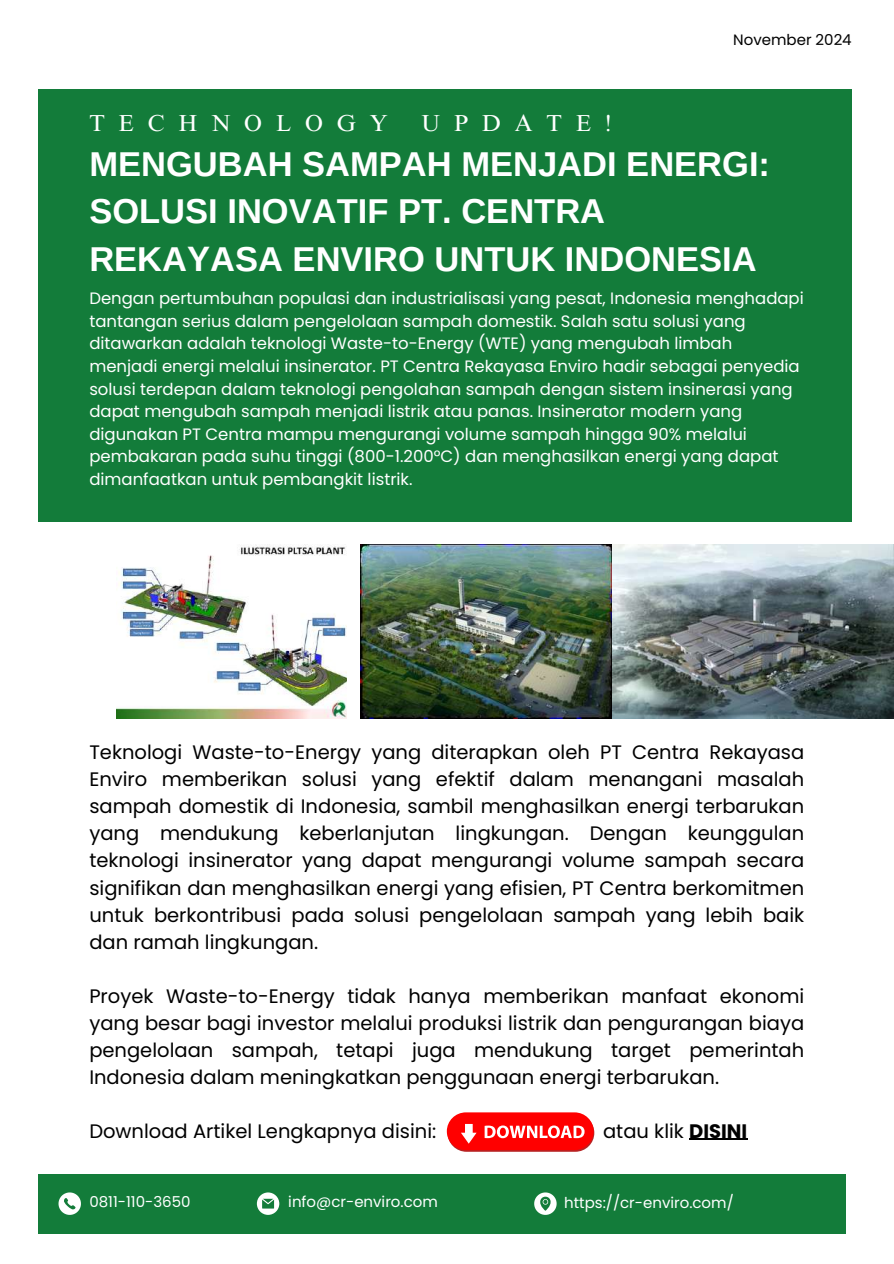
<style>
.page{position:relative;width:894px;height:1264px;background:#fff}
.page>*{position:absolute;margin:0;border:0;box-sizing:border-box;transform-origin:0 0}
.t1{font:700 34.5px/47.2px "Arimo";color:#fff}
.t2{font:23.1px "Times NRMT Pro";letter-spacing:.595em;color:#fff}
.t3{font:19.5px/27px "Poppins";color:#000;text-align:justify}
.t4{font:16.5px/22.5px "Poppins";color:#fff}
.t5{font:15px "Poppins";color:#fff}
.t6{font:15px "Poppins";color:#000}
.s1{font-weight:700}
</style>
<div class="page">
<div style="left:38px;top:89px;width:813px;height:432px;background:#137c3a"></div>
<hr style="left:689px;top:1138px;width:58px;height:1px;background:#000">
<div style="left:38px;top:1174px;width:807px;height:59px;background:#137c3a"></div>
<svg style="left:58px;top:1192px;width:23px;height:22px"></svg>
<svg style="left:257px;top:1192px;width:22px;height:22px"></svg>
<svg style="left:534px;top:1192px;width:22px;height:22px"></svg>
<svg style="left:447px;top:1114px;width:147px;height:37px"></svg>
<div style="left:446px;top:1112px;width:147px;height:38px;background:#f00;border-radius:19px"></div>
<svg style="left:484px;top:1125px;width:100px;height:13px"></svg>
<svg style="left:461px;top:1123px;width:15px;height:20px"></svg>
<img style="left:116px;top:544px;width:231px;height:174px">
<img style="left:361px;top:544px;width:532px;height:174px">
<p class="t6" style="left:733px;top:29px;width:120px">November 2024</p>
<p class="t2" style="left:89px;top:114px;width:300px">TECHNOLOGY</p>
<p class="t2" style="left:421px;top:114px;width:192px">UPDATE!</p>
<h1 class="t1" style="left:89px;top:140px;width:682px">MENGUBAH SAMPAH MENJADI ENERGI:<br>SOLUSI INOVATIF PT. CENTRA<br>REKAYASA ENVIRO UNTUK INDONESIA</h1>
<p class="t4" style="left:89px;top:287px;width:715px">Dengan pertumbuhan populasi dan industrialisasi yang pesat, Indonesia menghadapi tantangan serius dalam pengelolaan sampah domestik. Salah satu solusi yang ditawarkan adalah teknologi Waste-to-Energy (WTE) yang mengubah limbah menjadi energi melalui insinerator. PT Centra Rekayasa Enviro hadir sebagai penyedia solusi terdepan dalam teknologi pengolahan sampah dengan sistem insinerasi yang dapat mengubah sampah menjadi listrik atau panas. Insinerator modern yang digunakan PT Centra mampu mengurangi volume sampah hingga 90% melalui pembakaran pada suhu tinggi (800-1.200°C) dan menghasilkan energi yang dapat dimanfaatkan untuk pembangkit listrik.</p>
<p class="t3" style="left:89px;top:739px;width:716px">Teknologi Waste-to-Energy yang diterapkan oleh PT Centra Rekayasa Enviro memberikan solusi yang efektif dalam menangani masalah sampah domestik di Indonesia, sambil menghasilkan energi terbarukan yang mendukung keberlanjutan lingkungan. Dengan keunggulan teknologi insinerator yang dapat mengurangi volume sampah secara signifikan dan menghasilkan energi yang efisien, PT Centra berkomitmen untuk berkontribusi pada solusi pengelolaan sampah yang lebih baik dan ramah lingkungan.</p>
<p class="t3" style="left:89px;top:982px;width:716px">Proyek Waste-to-Energy tidak hanya memberikan manfaat ekonomi yang besar bagi investor melalui produksi listrik dan pengurangan biaya pengelolaan sampah, tetapi juga mendukung target pemerintah Indonesia dalam meningkatkan penggunaan energi terbarukan.</p>
<p class="t3" style="left:89px;top:1117px;width:348px">Download Artikel Lengkapnya disini:</p>
<p class="t3" style="left:603px;top:1117px;width:146px">atau klik <span class="s1">DISINI</span></p>
<p class="t5" style="left:89px;top:1191px;width:103px">0811-110-3650</p>
<p class="t5" style="left:288px;top:1191px;width:151px">info@cr-enviro.com</p>
<p class="t5" style="left:564px;top:1192px;width:171px">https://cr-enviro.com/</p>
</div>
